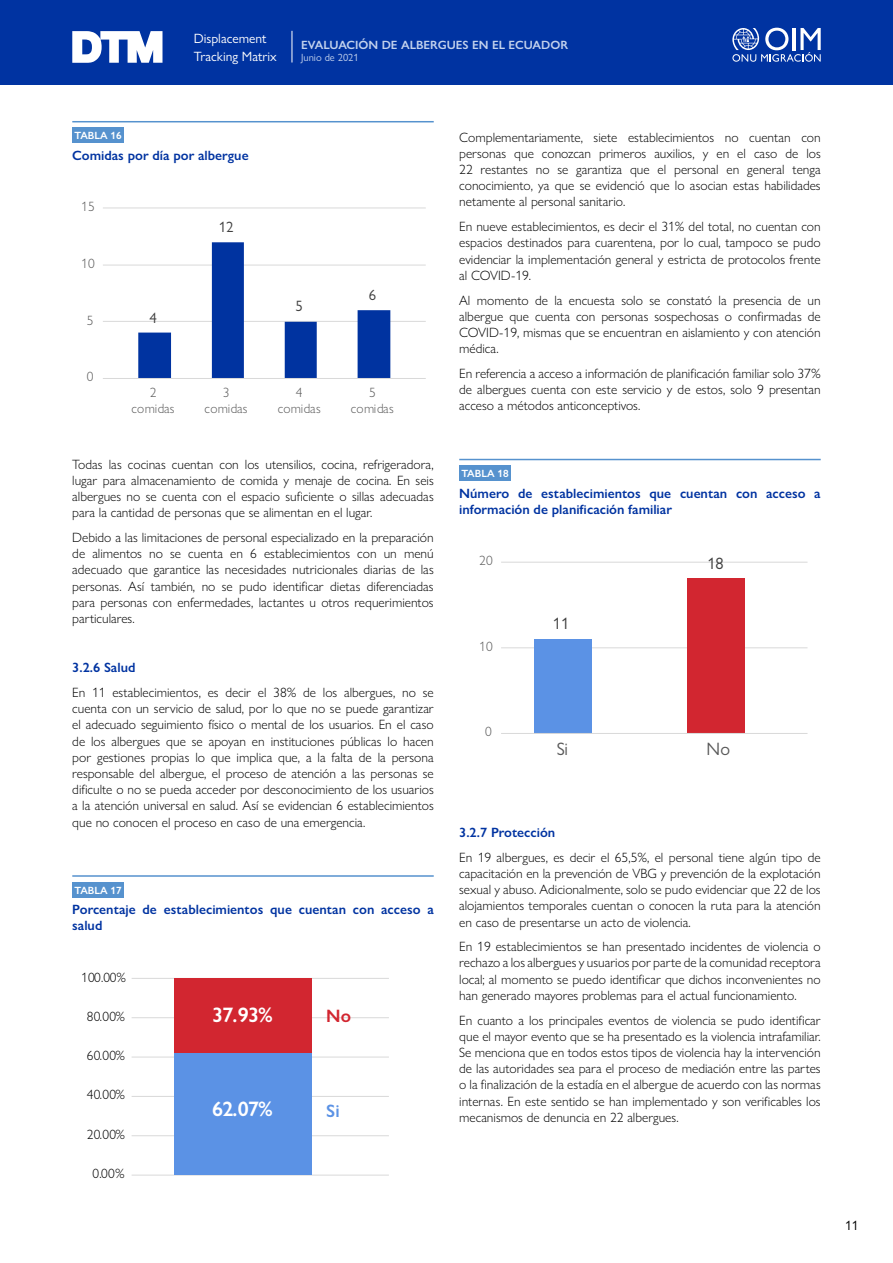
<style>
.page{position:relative;width:893px;height:1263px;background:#fff}
.page>*{position:absolute;margin:0;border:0;box-sizing:border-box;transform-origin:0 0}
.t1{font:600 21px "Gill Sans Nova";letter-spacing:-.04em;color:#fff}
.t2{font:18px "Gill Sans Nova";color:#595959}
.t3{font:600 18px "Gill Sans Nova";color:#d22630}
.t4{font:600 18px "Gill Sans Nova";color:#5b92e5}
.t5{font:16.5px "Gill Sans Nova";color:#404040}
.t6{font:15px "Gill Sans Nova";color:#404040}
.t7{font:300 13.5px/16.2px "Gill Sans Nova";color:#000;text-align:justify}
.t8{font:600 13.5px/16.2px "Gill Sans Nova";color:#0033a1}
.t9{font:300 13.5px/16.2px "Gill Sans Nova";letter-spacing:.02em;color:#595959;text-align:center}
.t10{font:13.5px/18.6px "Gill Sans Nova";color:#fff}
.t11{font:13.5px "Gill Sans Nova";color:#000}
.t12{font:600 12px "Gill Sans Nova";color:#c3d2ed}
.t13{font:600 10.5px "Gill Sans Nova";color:#fff}
.t14{font:10.5px "Gill Sans Nova";color:#c3d2ed}
</style>
<div class="page">
<div style="left:0;top:0;width:893px;height:85px;background:#0033a1"></div>
<hr style="left:292px;top:31px;width:1px;height:32px;background:#fff">
<div style="left:72px;top:128px;width:52px;height:15px;background:#5692ce"></div>
<hr style="left:72px;top:121px;width:362px;height:1px;background:#5692ce">
<div style="left:72px;top:882px;width:52px;height:15px;background:#5692ce"></div>
<hr style="left:72px;top:875px;width:362px;height:2px;background:#5692ce">
<hr style="left:103px;top:208px;width:323px;height:1px;background:#d9d9d9">
<hr style="left:103px;top:265px;width:323px;height:1px;background:#d9d9d9">
<hr style="left:103px;top:321px;width:323px;height:1px;background:#d9d9d9">
<svg style="left:138px;top:242px;width:252px;height:136px"></svg>
<hr style="left:103px;top:378px;width:323px;height:1px;background:#d9d9d9">
<hr style="left:132px;top:978px;width:257px;height:1px;background:#d9d9d9">
<hr style="left:132px;top:1017px;width:257px;height:1px;background:#d9d9d9">
<hr style="left:132px;top:1057px;width:257px;height:1px;background:#d9d9d9">
<hr style="left:132px;top:1096px;width:257px;height:1px;background:#d9d9d9">
<hr style="left:132px;top:1135px;width:257px;height:1px;background:#d9d9d9">
<hr style="left:132px;top:1175px;width:257px;height:1px;background:#d9d9d9">
<div style="left:174px;top:1053px;width:137px;height:122px;background:#5b92e5"></div>
<div style="left:174px;top:979px;width:137px;height:74px;background:#d22630"></div>
<div style="left:459px;top:465px;width:52px;height:16px;background:#5692ce"></div>
<hr style="left:459px;top:459px;width:362px;height:1px;background:#5692ce">
<hr style="left:501px;top:562px;width:306px;height:1px;background:#d9d9d9">
<hr style="left:501px;top:647px;width:306px;height:1px;background:#d9d9d9">
<div style="left:534px;top:639px;width:58px;height:94px;background:#5b92e5"></div>
<div style="left:687px;top:579px;width:58px;height:154px;background:#d22630"></div>
<hr style="left:501px;top:733px;width:306px;height:1px;background:#d9d9d9">
<svg style="left:72px;top:31px;width:90px;height:32px"></svg>
<svg style="left:732px;top:28px;width:89px;height:34px"></svg>
<p class="t10" style="left:194px;top:29px;width:85px">Displacement<br>Tracking Matrix</p>
<p class="t12" style="left:301px;top:37px;width:268px">EVALUACIÓN DE ALBERGUES EN EL ECUADOR</p>
<p class="t14" style="left:301px;top:51px;width:59px">Junio de 2021</p>
<p class="t13" style="left:74px;top:129px;width:49px">TABLA 16</p>
<p class="t8" style="left:72px;top:147px;width:178px">Comidas por día por albergue</p>
<p class="t9" style="left:81px;top:198px;width:15px">15</p>
<p class="t9" style="left:81px;top:255px;width:15px">10</p>
<p class="t9" style="left:87px;top:312px;width:8px">5</p>
<p class="t9" style="left:87px;top:368px;width:8px">0</p>
<p class="t6" style="left:149px;top:308px;width:9px">4</p>
<p class="t6" style="left:219px;top:218px;width:16px">12</p>
<p class="t6" style="left:296px;top:297px;width:9px">5</p>
<p class="t6" style="left:369px;top:286px;width:9px">6</p>
<p class="t9" style="left:132px;top:384px;width:45px">2 comidas</p>
<p class="t9" style="left:205px;top:384px;width:45px">3 comidas</p>
<p class="t9" style="left:278px;top:384px;width:45px">4 comidas</p>
<p class="t9" style="left:351px;top:384px;width:45px">5 comidas</p>
<p class="t7" style="left:72px;top:456px;width:363px">Todas las cocinas cuentan con los utensilios, cocina, refrigeradora, lugar para almacenamiento de comida y menaje de cocina. En seis albergues no se cuenta con el espacio suficiente o sillas adecuadas para la cantidad de personas que se alimentan en el lugar.</p>
<p class="t7" style="left:72px;top:529px;width:363px">Debido a las limitaciones de personal especializado en la preparación de alimentos no se cuenta en 6 establecimientos con un menú adecuado que garantice las necesidades nutricionales diarias de las personas. Así también, no se pudo identificar dietas diferenciadas para personas con enfermedades, lactantes u otros requerimientos particulares.</p>
<p class="t8" style="left:72px;top:659px;width:65px">3.2.6 Salud</p>
<p class="t7" style="left:72px;top:684px;width:363px">En 11 establecimientos, es decir el 38% de los albergues, no se cuenta con un servicio de salud, por lo que no se puede garantizar el adecuado seguimiento físico o mental de los usuarios. En el caso de los albergues que se apoyan en instituciones públicas lo hacen por gestiones propias lo que implica que, a la falta de la persona responsable del albergue, el proceso de atención a las personas se dificulte o no se pueda acceder por desconocimiento de los usuarios a la atención universal en salud. Así se evidencian 6 establecimientos que no conocen el proceso en caso de una emergencia.</p>
<p class="t13" style="left:74px;top:884px;width:49px">TABLA 17</p>
<p class="t8" style="left:72px;top:901px;width:363px">Porcentaje de establecimientos que cuentan con acceso a salud</p>
<p class="t7" style="left:81px;top:969px;width:46px">100.00%</p>
<p class="t7" style="left:87px;top:1008px;width:40px">80.00%</p>
<p class="t7" style="left:87px;top:1047px;width:40px">60.00%</p>
<p class="t7" style="left:87px;top:1086px;width:40px">40.00%</p>
<p class="t7" style="left:87px;top:1126px;width:40px">20.00%</p>
<p class="t7" style="left:93px;top:1165px;width:34px">0.00%</p>
<h1 class="t1" style="left:212px;top:1001px;width:62px">37.93%</h1>
<h1 class="t1" style="left:212px;top:1096px;width:62px">62.07%</h1>
<h2 class="t3" style="left:326px;top:1005px;width:27px">No</h2>
<h2 class="t4" style="left:326px;top:1099px;width:15px">Si</h2>
<p class="t7" style="left:459px;top:129px;width:363px">Complementariamente, siete establecimientos no cuentan con personas que conozcan primeros auxilios, y en el caso de los 22 restantes no se garantiza que el personal en general tenga conocimiento, ya que se evidenció que lo asocian estas habilidades netamente al personal sanitario.</p>
<p class="t7" style="left:459px;top:218px;width:363px">En nueve establecimientos, es decir el 31% del total, no cuentan con espacios destinados para cuarentena, por lo cual, tampoco se pudo evidenciar la implementación general y estricta de protocolos frente al COVID-19.</p>
<p class="t7" style="left:459px;top:292px;width:363px">Al momento de la encuesta solo se constató la presencia de un albergue que cuenta con personas sospechosas o confirmadas de COVID-19, mismas que se encuentran en aislamiento y con atención médica.</p>
<p class="t7" style="left:459px;top:365px;width:363px">En referencia a acceso a información de planificación familiar solo 37% de albergues cuenta con este servicio y de estos, solo 9 presentan acceso a métodos anticonceptivos.</p>
<p class="t13" style="left:461px;top:467px;width:49px">TABLA 18</p>
<p class="t8" style="left:459px;top:485px;width:363px">Número de establecimientos que cuentan con acceso a información de planificación familiar</p>
<p class="t9" style="left:479px;top:552px;width:15px">20</p>
<p class="t9" style="left:479px;top:638px;width:15px">10</p>
<p class="t9" style="left:485px;top:723px;width:8px">0</p>
<p class="t5" style="left:553px;top:613px;width:18px">11</p>
<p class="t5" style="left:708px;top:553px;width:18px">18</p>
<h2 class="t2" style="left:557px;top:738px;width:13px">Si</h2>
<h2 class="t2" style="left:706px;top:738px;width:25px">No</h2>
<p class="t8" style="left:459px;top:824px;width:98px">3.2.7 Protección</p>
<p class="t7" style="left:459px;top:849px;width:363px">En 19 albergues, es decir el 65,5%, el personal tiene algún tipo de capacitación en la prevención de VBG y prevención de la explotación sexual y abuso. Adicionalmente, solo se pudo evidenciar que 22 de los alojamientos temporales cuentan o conocen la ruta para la atención en caso de presentarse un acto de violencia.</p>
<p class="t7" style="left:459px;top:938px;width:363px">En 19 establecimientos se han presentado incidentes de violencia o rechazo a los albergues y usuarios por parte de la comunidad receptora local; al momento se puedo identificar que dichos inconvenientes no han generado mayores problemas para el actual funcionamiento.</p>
<p class="t7" style="left:459px;top:1012px;width:363px">En cuanto a los principales eventos de violencia se pudo identificar que el mayor evento que se ha presentado es la violencia intrafamiliar.<br>Se menciona que en todos estos tipos de violencia hay la intervención de las autoridades sea para el proceso de mediación entre las partes o la finalización de la estadía en el albergue de acuerdo con las normas internas. En este sentido se han implementado y son verificables los mecanismos de denuncia en 22 albergues.</p>
<p class="t11" style="left:845px;top:1217px;width:15px">11</p>
</div>
